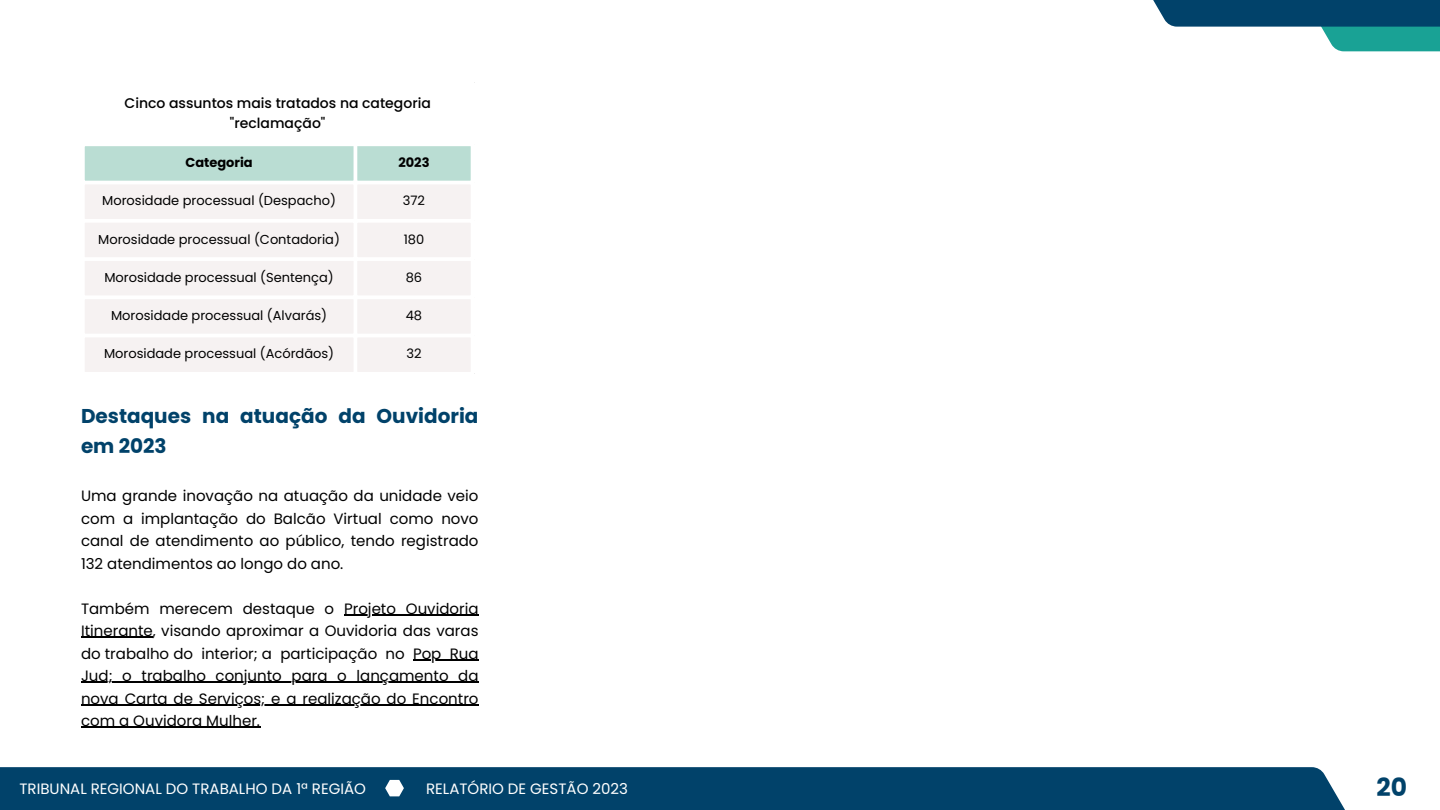
<style>
.page{position:relative;width:1440px;height:810px;background:#fff}
.page>*{position:absolute;margin:0;border:0;box-sizing:border-box;transform-origin:0 0}
.t1{font:700 25px "Poppins";color:#01426a}
.t2{font:700 20px/30px "Poppins";color:#01426a}
.t3{font:15px/22.5px "Poppins";color:#000;text-align:justify}
.t4{font:15px "Poppins";color:#fff}
.t5{font:500 14px/19.5px "Poppins";color:#000;text-align:center}
.t6{font:13px "Poppins";color:#000}
.t7{font:700 13px "Poppins";color:#000}
</style>
<div class="page">
<div style="left:0;top:767px;width:1354px;height:43px;background:#01426a"></div>
<svg style="left:385px;top:780px;width:19px;height:16px"></svg>
<hr style="left:344px;top:614px;width:135px;height:2px;background:#000">
<hr style="left:81px;top:637px;width:72px;height:1px;background:#000">
<hr style="left:413px;top:659px;width:28px;height:2px;background:#000">
<svg style="left:441px;top:659px;width:9px;height:2px"></svg>
<hr style="left:450px;top:659px;width:29px;height:2px;background:#000">
<hr style="left:81px;top:682px;width:398px;height:1px;background:#000">
<hr style="left:81px;top:704px;width:398px;height:2px;background:#000">
<hr style="left:81px;top:727px;width:179px;height:1px;background:#000">
<div style="left:85px;top:146px;width:386px;height:35px;background:#baddd3"></div>
<div style="left:85px;top:185px;width:385px;height:187px;background:#f6f2f2"></div>
<hr style="left:354px;top:146px;width:3px;height:226px;background:#fff">
<hr style="left:81px;top:219px;width:393px;height:4px;background:#fff">
<hr style="left:81px;top:257px;width:393px;height:4px;background:#fff">
<hr style="left:81px;top:295px;width:393px;height:4px;background:#fff">
<hr style="left:81px;top:334px;width:393px;height:3px;background:#fff">
<svg style="left:1321px;top:27px;width:119px;height:24px;background:#27a89b"></svg>
<div style="left:1119px;top:0;width:321px;height:27px;background:#01426a"></div>
<p class="t5" style="left:125px;top:93px;width:308px">Cinco assuntos mais tratados na categoria "reclamação"</p>
<p class="t7" style="left:185px;top:154px;width:69px">Categoria</p>
<p class="t7" style="left:398px;top:154px;width:33px">2023</p>
<p class="t6" style="left:102px;top:192px;width:235px">Morosidade processual (Despacho)</p>
<p class="t6" style="left:403px;top:192px;width:24px">372</p>
<p class="t6" style="left:98px;top:230px;width:243px">Morosidade processual (Contadoria)</p>
<p class="t6" style="left:404px;top:230px;width:22px">180</p>
<p class="t6" style="left:104px;top:268px;width:231px">Morosidade processual (Sentença)</p>
<p class="t6" style="left:406px;top:268px;width:18px">86</p>
<p class="t6" style="left:111px;top:307px;width:218px">Morosidade processual (Alvarás)</p>
<p class="t6" style="left:406px;top:307px;width:18px">48</p>
<p class="t6" style="left:104px;top:345px;width:232px">Morosidade processual (Acórdãos)</p>
<p class="t6" style="left:406px;top:345px;width:17px">32</p>
<h2 class="t2" style="left:81px;top:401px;width:399px">Destaques na atuação da Ouvidoria em 2023</h2>
<p class="t3" style="left:81px;top:485px;width:399px">Uma grande inovação na atuação da unidade veio com a implantação do Balcão Virtual como novo canal de atendimento ao público, tendo registrado 132 atendimentos ao longo do ano.</p>
<p class="t3" style="left:81px;top:597px;width:399px">Também merecem destaque o Projeto Ouvidoria Itinerante, visando aproximar a Ouvidoria das varas do trabalho do interior; a participação no Pop Rua Jud; o trabalho conjunto para o lançamento da nova Carta de Serviços; e a realização do Encontro com a Ouvidora Mulher.</p>
<p class="t4" style="left:19px;top:778px;width:348px">TRIBUNAL REGIONAL DO TRABALHO DA 1ª REGIÃO</p>
<p class="t4" style="left:426px;top:778px;width:203px">RELATÓRIO DE GESTÃO 2023</p>
<h1 class="t1" style="left:1376px;top:770px;width:32px">20</h1>
</div>
